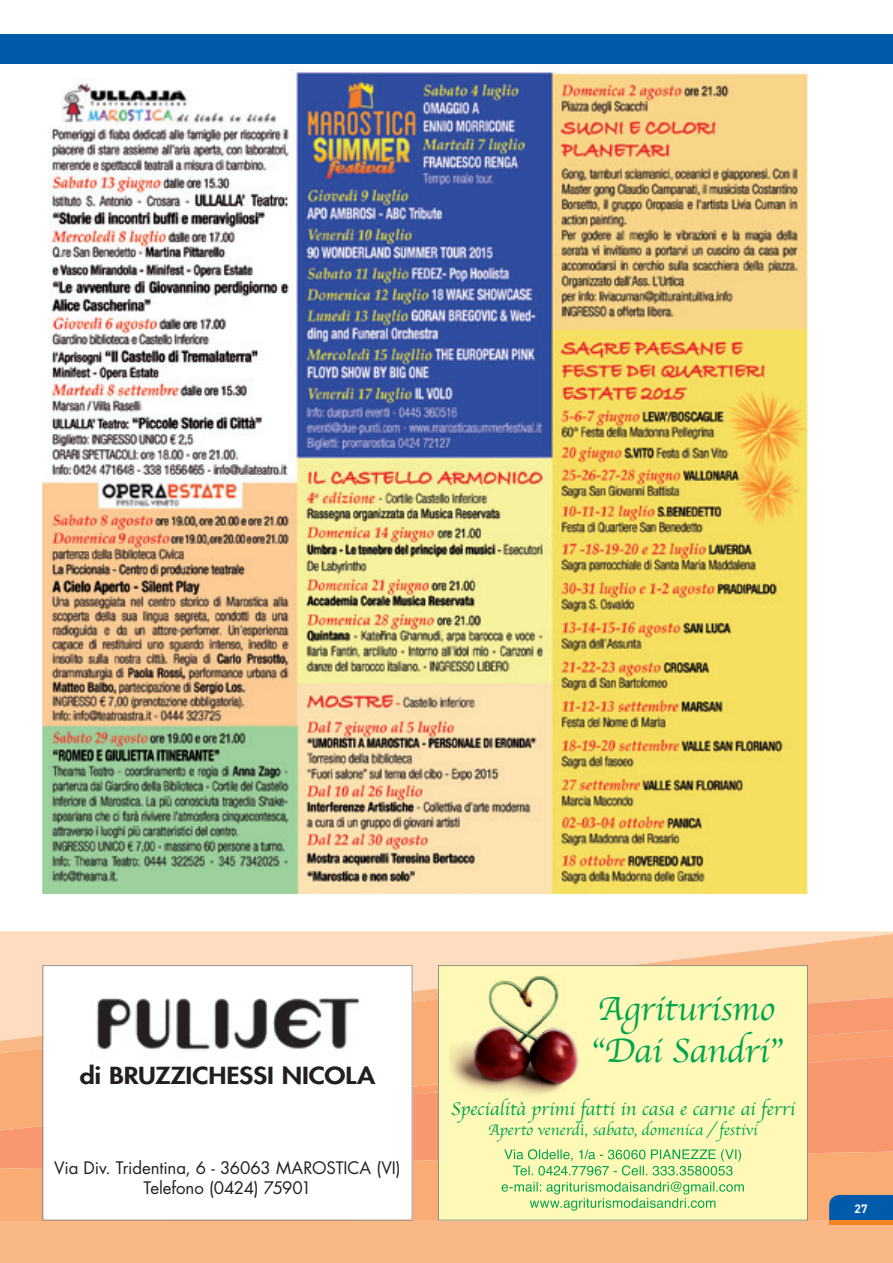
<style>
.page{position:relative;width:893px;height:1263px;background:#fff}
.page>*{position:absolute;margin:0;border:0;box-sizing:border-box;transform-origin:0 0}
.t1{font:35.1px/42.2px "Apple Chancery";letter-spacing:-.01em;color:#00a54f}
.t2{font:800 22.95px "Futura";letter-spacing:-.005em;color:#231f20;scale:1.18 1}
.t3{font:19.2px "Apple Chancery";letter-spacing:-.01em;color:#00a54f}
.t4{font:16.8px/20.2px "Futura";letter-spacing:-.01em;color:#231f20;text-align:center}
.t5{font:15.9px "Apple Chancery";color:#00a54f}
.t6{font:700 12px "DIN";color:#fff}
</style>
<div class="page">
<svg style="left:0;top:931px;width:893px;height:3px;background:#fcdfc5"></svg>
<svg style="left:0;top:934px;width:893px;height:65px;background:#fcd4b3"></svg>
<div style="left:0;top:1221px;width:893px;height:42px;background:#fab887"></div>
<svg style="left:0;top:1169px;width:893px;height:52px;background:#f1ab75"></svg>
<div style="left:808px;top:1036px;width:85px;height:20px;background:#f8a070"></div>
<svg style="left:808px;top:997px;width:85px;height:39px;background:#f79d72"></svg>
<svg style="left:0;top:1056px;width:893px;height:113px;background:#f69b6f"></svg>
<svg style="left:0;top:999px;width:438px;height:131px;background:#f7b383"></svg>
<div style="left:829px;top:1195px;width:64px;height:25px;background:#015aaa"></div>
<div style="left:829px;top:1220px;width:64px;height:5px;background:#f58220"></div>
<div style="left:0;top:34px;width:893px;height:30px;background:#015aaa"></div>
<img style="left:43px;top:68px;width:765px;height:825px">
<svg style="left:43px;top:965px;width:369px;height:255px"></svg>
<svg style="left:438px;top:965px;width:370px;height:255px;background:#f0e6ab"></svg>
<svg style="left:502px;top:1181px;width:242px;height:30px;background:#d3eaa5"></svg>
<svg style="left:504px;top:1149px;width:237px;height:26px;background:#cae7a2"></svg>
<h2 class="t2" style="left:80px;top:1060px;width:252px">di BRUZZICHESSI NICOLA</h2>
<p class="t4" style="left:54px;top:1157px;width:348px">Via Div. Tridentina, 6 - 36063 MAROSTICA (VI)<br>Telefono (0424) 75901</p>
<h1 class="t1" style="left:591px;top:987px;width:193px">Agriturismo “Dai Sandri”</h1>
<p class="t3" style="left:451px;top:1094px;width:346px">Specialità primi fatti in casa e carne ai ferri</p>
<p class="t5" style="left:488px;top:1117px;width:271px">Aperto venerdì, sabato, domenica / festivi</p>
<p class="t6" style="left:855px;top:1201px;width:15px">27</p>
</div>
